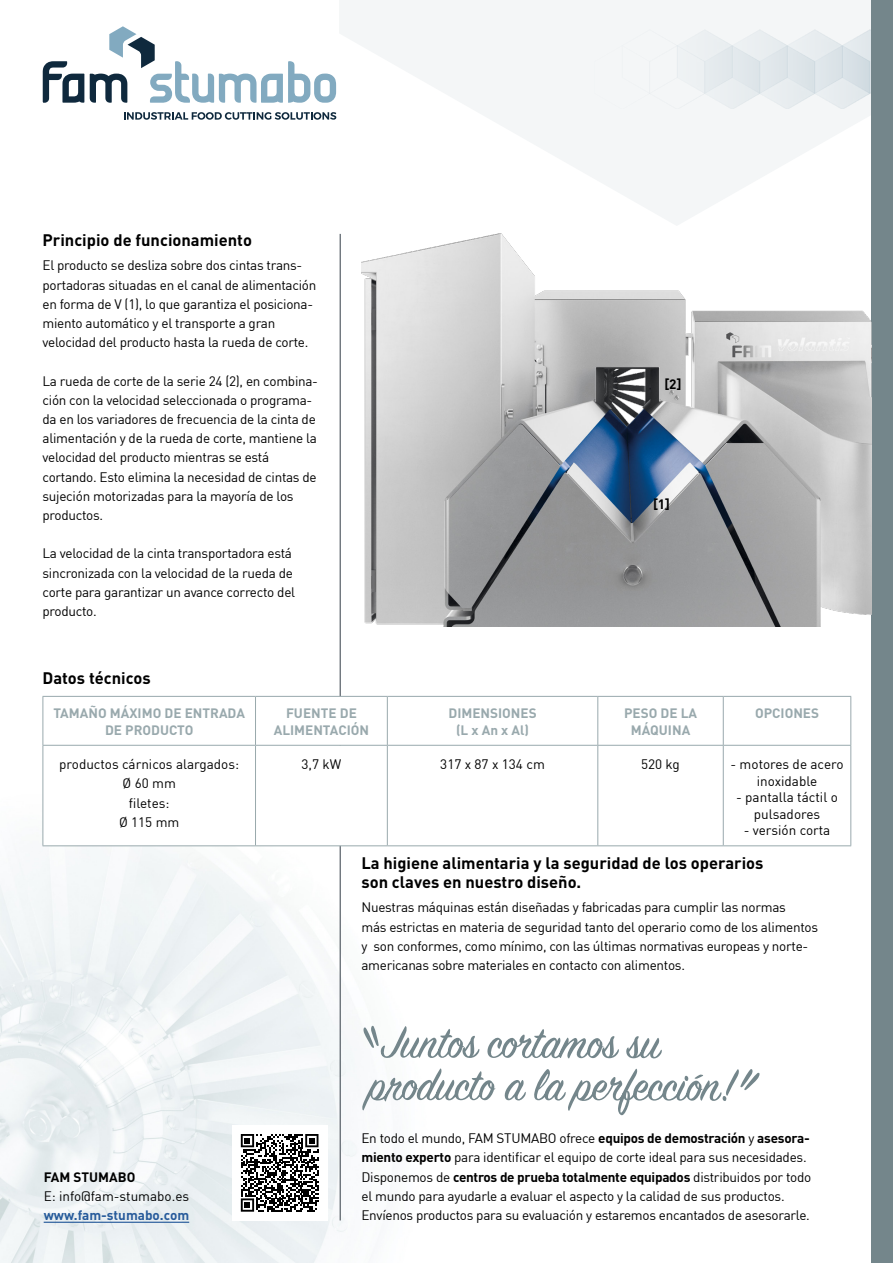
<style>
.page{position:relative;width:893px;height:1263px;background:#fff}
.page>*{position:absolute;margin:0;border:0;box-sizing:border-box;transform-origin:0 0}
.Titel{font:700 16.5px/19.2px "DIN";color:#000}
.Txt{font:13.5px/19.2px "DIN";letter-spacing:-.02em;color:#000}
.Tabel{font:13.5px/19.2px "DIN";color:#000;text-align:center}
.t1{font:700 13.5px/16.5px "DIN";color:#99a9ad;text-align:center}
.Txt-2{font:13.5px "DIN";color:#000}
.t2{font:700 13.5px "DIN";color:#000}
.t3{font:700 13.5px "DIN";color:#275b9b}
.s1{font-weight:700}
</style>
<div class="page">
<img style="left:0;top:69px;width:872px;height:1194px">
<svg style="left:339px;top:0;width:533px;height:226px;fill:#f4f6f7"></svg>
<div style="left:872px;top:0;width:21px;height:1263px;background:#74868b"></div>
<hr style="left:340px;top:234px;width:1px;height:986px;background:#343e47">
<hr style="left:44px;top:1222px;width:145px;height:1px;background:#275b9b">
<svg style="left:43px;top:61px;width:41px;height:42px"></svg>
<svg style="left:90px;top:26px;width:246px;height:77px"></svg>
<svg style="left:124px;top:112px;width:212px;height:8px"></svg>
<div style="left:232px;top:1125px;width:95px;height:95px;background:#fff"></div>
<svg style="left:363px;top:1025px;width:299px;height:34px"></svg>
<svg style="left:362px;top:1068px;width:398px;height:48px"></svg>
<svg style="left:241px;top:1134px;width:78px;height:78px"></svg>
<img style="left:361px;top:234px;width:511px;height:393px">
<svg style="left:44px;top:697px;width:806px;height:148px"></svg>
<svg style="left:256px;top:746px;width:467px;height:99px"></svg>
<hr style="left:43px;top:696px;width:212px;height:1px;background:#99a9ad">
<hr style="left:43px;top:697px;width:1px;height:48px;background:#99a9ad">
<hr style="left:255px;top:696px;width:132px;height:1px;background:#99a9ad">
<hr style="left:255px;top:697px;width:1px;height:48px;background:#99a9ad">
<hr style="left:387px;top:696px;width:211px;height:1px;background:#99a9ad">
<hr style="left:387px;top:697px;width:1px;height:48px;background:#99a9ad">
<hr style="left:598px;top:696px;width:125px;height:1px;background:#99a9ad">
<hr style="left:597px;top:697px;width:1px;height:48px;background:#99a9ad">
<hr style="left:723px;top:696px;width:128px;height:1px;background:#99a9ad">
<hr style="left:723px;top:697px;width:1px;height:48px;background:#99a9ad">
<hr style="left:850px;top:697px;width:1px;height:48px;background:#99a9ad">
<hr style="left:43px;top:745px;width:212px;height:1px;background:#99a9ad">
<hr style="left:43px;top:746px;width:1px;height:99px;background:#99a9ad">
<hr style="left:255px;top:745px;width:132px;height:1px;background:#99a9ad">
<hr style="left:255px;top:746px;width:1px;height:99px;background:#99a9ad">
<hr style="left:387px;top:745px;width:211px;height:1px;background:#99a9ad">
<hr style="left:387px;top:746px;width:1px;height:99px;background:#99a9ad">
<hr style="left:598px;top:745px;width:125px;height:1px;background:#99a9ad">
<hr style="left:597px;top:746px;width:1px;height:99px;background:#99a9ad">
<hr style="left:723px;top:745px;width:128px;height:1px;background:#99a9ad">
<hr style="left:723px;top:746px;width:1px;height:99px;background:#99a9ad">
<hr style="left:850px;top:746px;width:1px;height:99px;background:#99a9ad">
<hr style="left:43px;top:845px;width:212px;height:1px;background:#99a9ad">
<hr style="left:255px;top:845px;width:132px;height:1px;background:#99a9ad">
<hr style="left:387px;top:845px;width:211px;height:1px;background:#99a9ad">
<hr style="left:598px;top:845px;width:125px;height:1px;background:#99a9ad">
<hr style="left:723px;top:845px;width:128px;height:1px;background:#99a9ad">
<p class="Titel" style="left:43px;top:229px;width:211px">Principio de funcionamiento</p>
<p class="Txt" style="left:43px;top:256px;width:275px">El producto se desliza sobre dos cintas trans&shy;portadoras situadas en el canal de alimentación en forma de V (1), lo que garantiza el posiciona&shy;miento automático y el transporte a gran velocidad del producto hasta la rueda de corte.</p>
<p class="Txt" style="left:43px;top:371px;width:277px">La rueda de corte de la serie 24 (2), en combina&shy;ción con la velocidad seleccionada o programa&shy;da en los variadores de frecuencia de la cinta de alimentación y de la rueda de corte, mantiene la velocidad del producto mientras se está cortando. Esto elimina la necesidad de cintas de sujeción motorizadas para la mayoría de los productos.</p>
<p class="Txt" style="left:43px;top:544px;width:254px">La velocidad de la cinta transportadora está sincronizada con la velocidad de la rueda de corte para garantizar un avance correcto del producto.</p>
<p class="Titel" style="left:43px;top:668px;width:110px">Datos técnicos</p>
<p class="t2" style="left:664px;top:375px;width:18px">[2]</p>
<p class="t2" style="left:662px;top:384px;width:18px">[1]</p>
<p class="t2" style="left:653px;top:495px;width:18px">[1]</p>
<p class="t1" style="left:53px;top:704px;width:193px">TAMAÑO MÁXIMO DE ENTRADA<br>DE PRODUCTO</p>
<p class="t1" style="left:274px;top:704px;width:97px">FUENTE DE<br>ALIMENTACIÓN</p>
<p class="t1" style="left:448px;top:704px;width:90px">DIMENSIONES (L x An x Al)</p>
<p class="t1" style="left:624px;top:704px;width:75px">PESO DE LA<br>MÁQUINA</p>
<p class="t1" style="left:755px;top:704px;width:66px">OPCIONES</p>
<p class="Tabel" style="left:59px;top:754px;width:181px">productos cárnicos alargados:<br>Ø 60 mm</p>
<p class="Tabel" style="left:119px;top:793px;width:62px">filetes:<br>Ø 115 mm</p>
<p class="Tabel" style="left:302px;top:754px;width:41px">3,7 kW</p>
<p class="Tabel" style="left:440px;top:754px;width:106px">317 x 87 x 134 cm</p>
<p class="Tabel" style="left:641px;top:754px;width:40px">520 kg</p>
<p class="Tabel" style="left:730px;top:756px;width:115px;line-height:16.5px">- motores de acero inoxidable</p>
<p class="Tabel" style="left:736px;top:789px;width:103px;line-height:16.5px">- pantalla táctil o pulsadores</p>
<p class="Tabel" style="left:744px;top:820px;width:88px">- versión corta</p>
<p class="t2" style="left:44px;top:1168px;width:93px">FAM STUMABO</p>
<p class="Txt-2" style="left:44px;top:1188px;width:147px">E: info@fam-stumabo.es</p>
<p class="t3" style="left:44px;top:1207px;width:147px">www.fam-stumabo.com</p>
<p class="Titel" style="left:361px;top:852px;width:404px">La higiene alimentaria y la seguridad de los operarios son claves en nuestro diseño.</p>
<p class="Txt" style="left:361px;top:898px;width:458px">Nuestras máquinas están diseñadas y fabricadas para cumplir las normas<br>más estrictas en materia de seguridad tanto del operario como de los alimentos y son conformes, como mínimo, con las últimas normativas europeas y norte&shy;americanas sobre materiales en contacto con alimentos.</p>
<p class="Txt" style="left:361px;top:1128px;width:451px">En todo el mundo, FAM STUMABO ofrece <span class="s1">equipos de demostración</span> y <span class="s1">asesora&shy;miento experto</span> para identificar el equipo de corte ideal para sus necesidades.<br>Disponemos de <span class="s1">centros de prueba totalmente equipados</span> distribuidos por todo el mundo para ayudarle a evaluar el aspecto y la calidad de sus productos.<br>Envíenos productos para su evaluación y estaremos encantados de asesorarle.</p>
</div>
